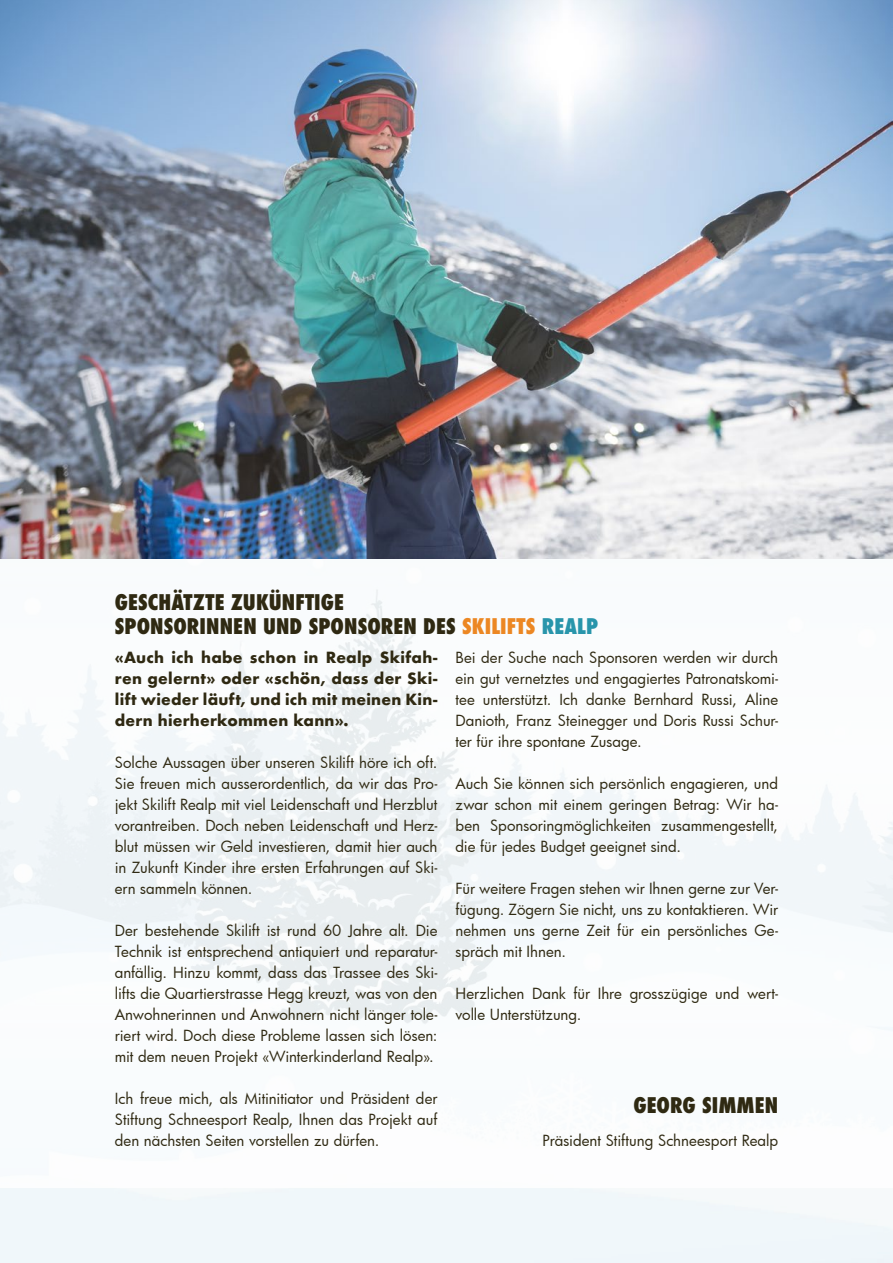
<style>
.page{position:relative;width:893px;height:1263px;background:#fff}
.page>*{position:absolute;margin:0;border:0;box-sizing:border-box;transform-origin:0 0}
.t1{font:800 condensed 21px/24px "Futura";letter-spacing:.005em;color:#2f2912}
.t2{font:15px/21px "Futura";color:#2f2912;text-align:justify}
.t3{font:700 15px/21px "Futura";letter-spacing:.015em;color:#2f2912;text-align:justify}
.s1{color:#ec8723}
.s2{color:#2895ab}
</style>
<div class="page">
<div style="left:0;top:558px;width:893px;height:705px;background:#f0f7fa"></div>
<img style="left:0;top:0;width:893px;height:558px">
<div style="left:0;top:559px;width:893px;height:629px;background:#fff"></div>
<h1 class="t1" style="left:115px;top:591px;width:485px">GESCHÄTZTE ZUKÜNFTIGE<br>SPONSORINNEN UND SPONSOREN DES <span class="s1">SKILIFTS</span> <span class="s2">REALP</span></h1>
<p class="t3" style="left:115px;top:647px;width:324px">«Auch ich habe schon in Realp Skifah&shy;ren gelernt» oder «schön, dass der Ski&shy;lift wieder läuft, und ich mit meinen Kin&shy;dern hierherkommen kann».</p>
<p class="t2" style="left:115px;top:752px;width:324px">Solche Aussagen über unseren Skilift höre ich oft.<br>Sie freuen mich ausserordentlich, da wir das Pro&shy;jekt Skilift Realp mit viel Leidenschaft und Herzblut vorantreiben. Doch neben Leidenschaft und Herz&shy;blut müssen wir Geld investieren, damit hier auch in Zukunft Kinder ihre ersten Erfahrungen auf Ski&shy;ern sammeln können.</p>
<p class="t2" style="left:115px;top:920px;width:324px">Der bestehende Skilift ist rund 60 Jahre alt. Die Technik ist entsprechend antiquiert und reparatur&shy;anfällig. Hinzu kommt, dass das Trassee des Ski&shy;lifts die Quartierstrasse Hegg kreuzt, was von den Anwohnerinnen und Anwohnern nicht länger tole&shy;riert wird. Doch diese Probleme lassen sich lösen: mit dem neuen Projekt «Winterkinderland Realp».</p>
<p class="t2" style="left:115px;top:1088px;width:324px">Ich freue mich, als Mitinitiator und Präsident der Stiftung Schneesport Realp, Ihnen das Projekt auf den nächsten Seiten vorstellen zu dürfen.</p>
<p class="t2" style="left:455px;top:647px;width:324px">Bei der Suche nach Sponsoren werden wir durch ein gut vernetztes und engagiertes Patronatskomi&shy;tee unterstützt. Ich danke Bernhard Russi, Aline Danioth, Franz Steinegger und Doris Russi Schur&shy;ter für ihre spontane Zusage.</p>
<p class="t2" style="left:455px;top:773px;width:324px">Auch Sie können sich persönlich engagieren, und zwar schon mit einem geringen Betrag: Wir ha&shy;ben Sponsoringmöglichkeiten zusammengestellt, die für jedes Budget geeignet sind.</p>
<p class="t2" style="left:455px;top:878px;width:324px">Für weitere Fragen stehen wir Ihnen gerne zur Ver&shy;fügung. Zögern Sie nicht, uns zu kontaktieren. Wir nehmen uns gerne Zeit für ein persönliches Ge&shy;spräch mit Ihnen.</p>
<p class="t2" style="left:455px;top:983px;width:324px">Herzlichen Dank für Ihre grosszügige und wert&shy;volle Unterstützung.</p>
<h1 class="t1" style="left:633px;top:1093px;width:146px">GEORG SIMMEN</h1>
<p class="t2" style="left:543px;top:1130px;width:237px">Präsident Stiftung Schneesport Realp</p>
</div>
